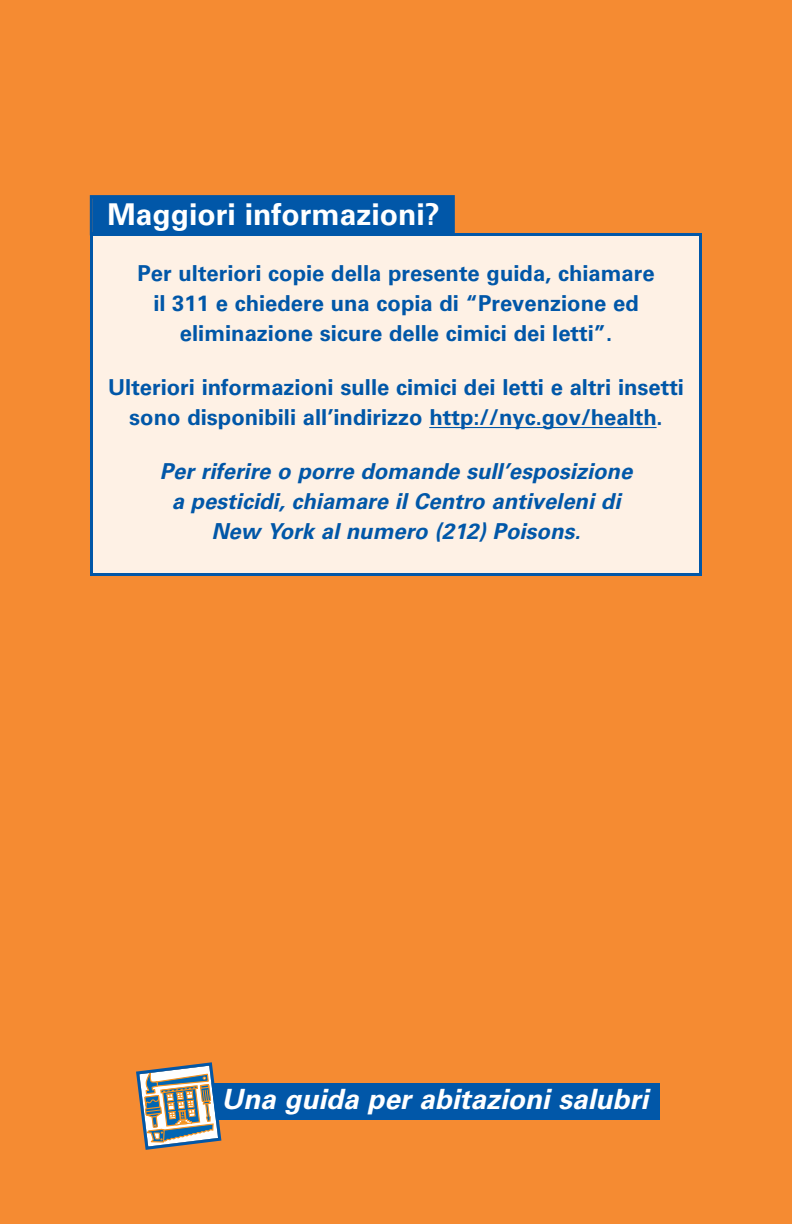
<style>
.page{position:relative;width:792px;height:1224px;background:#f58b32}
.page>*{position:absolute;margin:0;border:0;box-sizing:border-box;transform-origin:0 0}
.t1{font:700 30px "Univers";color:#fff}
.t2{font:italic 700 28px "Univers";color:#fff}
.t3{font:700 22px/30px "Univers";color:#0157a8;text-align:center}
.t4{font:italic 700 22px/30px "Univers";color:#0157a8;text-align:center}
</style>
<div class="page">
<div style="left:209px;top:1083px;width:451px;height:37px;background:#0157a8"></div>
<svg style="left:136px;top:1062px;width:86px;height:88px"></svg>
<div style="left:93px;top:236px;width:606px;height:337px;background:#fef1e5"></div>
<div style="left:90px;top:233px;width:612px;height:343px;border:3px solid #0157a8"></div>
<hr style="left:429px;top:427px;width:228px;height:1px;background:#0157a8">
<div style="left:93px;top:198px;width:359px;height:34px;background:#0157a8"></div>
<div style="left:90px;top:195px;width:365px;height:40px;border:3px solid #0157a8"></div>
<h1 class="t1" style="left:107px;top:203px;width:334px">Maggiori informazioni?</h1>
<p class="t3" style="left:137px;top:261px;width:519px">Per ulteriori copie della presente guida, chiamare il 311 e chiedere una copia di “Prevenzione ed eliminazione sicure delle cimici dei letti”.</p>
<p class="t3" style="left:108px;top:375px;width:577px">Ulteriori informazioni sulle cimici dei letti e altri insetti sono disponibili all’indirizzo http://nyc.gov/health.</p>
<p class="t4" style="left:160px;top:459px;width:474px">Per riferire o porre domande sull’esposizione a pesticidi, chiamare il Centro antiveleni di<br>New York al numero (212) Poisons.</p>
<p class="t2" style="left:221px;top:1089px;width:428px">Una guida per abitazioni salubri</p>
</div>
